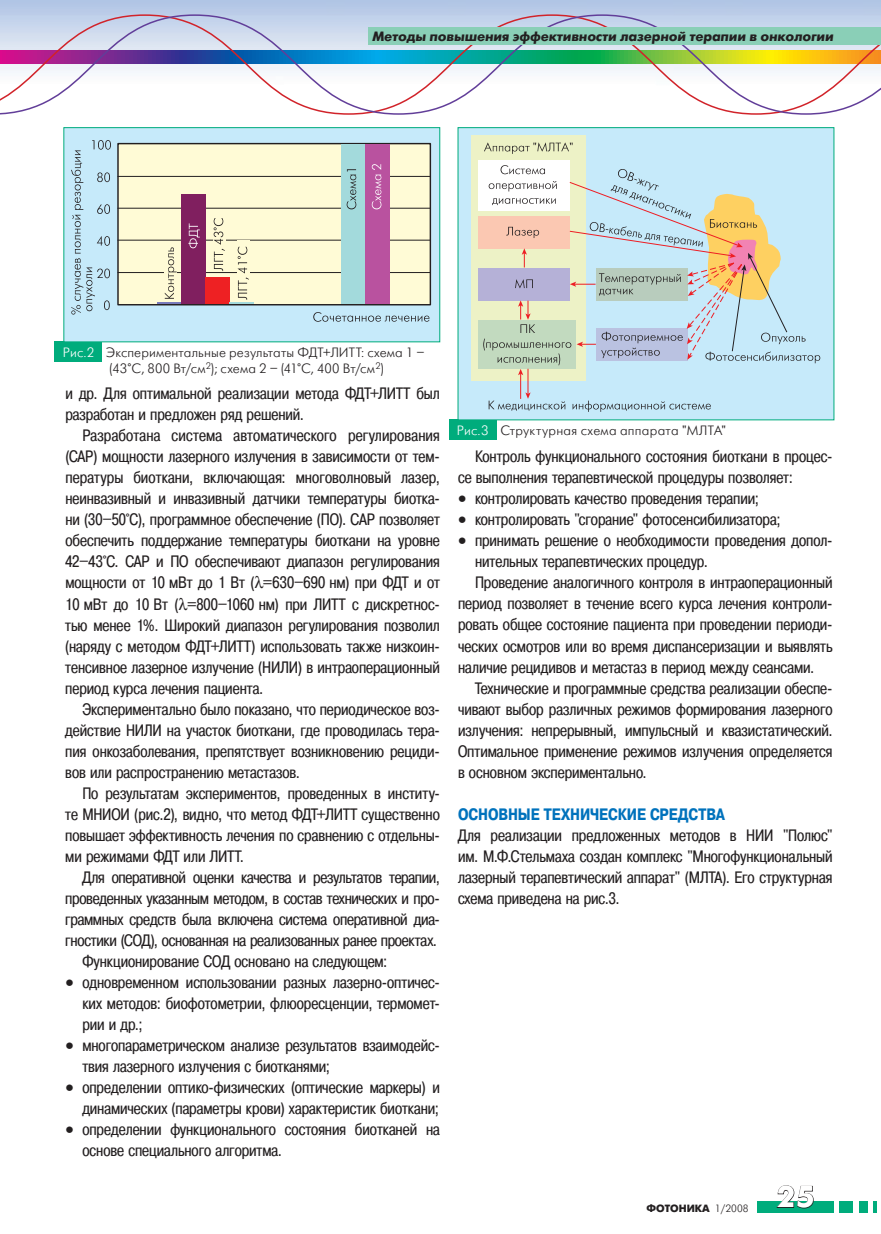
<style>
.page{position:relative;width:881px;height:1234px;background:#fff}
.page>*{position:absolute;margin:0;border:0;box-sizing:border-box;transform-origin:0 0}
.t1{font:700 30px "Futuris C";color:#fff}
.t2{font:16.5px/21px "Pragmatica Cond C";color:#231f20;text-align:justify}
.t3{font:700 16.5px "Pragmatica Cond C";color:#0072bc}
.t4{font:13.5px/15.8px "Futuris C";letter-spacing:.01em;color:#231f20;text-align:center}
.t5{font:italic 700 13.5px "Futuris C";color:#231f20}
.t6{font:700 10.5px "Futuris C";color:#231f20}
.s1{color:#fff}
.s2{font-weight:400}
</style>
<div class="page">
<img style="left:0;top:0;width:880px;height:128px">
<svg style="left:0;top:14px;width:880px;height:101px"></svg>
<div style="left:368px;top:28px;width:512px;height:17px;background:#8acfb7"></div>
<div style="left:55px;top:341px;width:47px;height:21px;background:#00ac7c"></div>
<div style="left:64px;top:128px;width:375px;height:214px;background:#c6eafa"></div>
<div style="left:118px;top:144px;width:312px;height:161px;background:#fffbd6"></div>
<div style="left:117px;top:143px;width:314px;height:162px;border:1px solid #231f20"></div>
<hr style="left:118px;top:176px;width:312px;height:1px;background:#231f20">
<hr style="left:118px;top:208px;width:312px;height:1px;background:#231f20">
<hr style="left:118px;top:240px;width:312px;height:1px;background:#231f20">
<hr style="left:118px;top:272px;width:312px;height:1px;background:#231f20">
<div style="left:164px;top:241px;width:13px;height:60px;background:#fffbd6"></div>
<div style="left:237px;top:241px;width:13px;height:60px;background:#fffbd6"></div>
<div style="left:213px;top:211px;width:13px;height:61px;background:#fffbd6"></div>
<hr style="left:158px;top:302px;width:24px;height:2px;background:#797bbb">
<div style="left:182px;top:195px;width:24px;height:109px;background:#801f5f"></div>
<div style="left:206px;top:277px;width:24px;height:27px;background:#ee2123"></div>
<hr style="left:230px;top:302px;width:24px;height:2px;background:#a3dadc">
<div style="left:341px;top:144px;width:24px;height:160px;background:#a3dadc"></div>
<div style="left:365px;top:144px;width:24px;height:160px;background:#b9529f"></div>
<svg style="left:165px;top:247px;width:11px;height:52px"></svg>
<svg style="left:188px;top:223px;width:12px;height:25px"></svg>
<svg style="left:213px;top:218px;width:12px;height:53px"></svg>
<svg style="left:237px;top:247px;width:12px;height:53px"></svg>
<svg style="left:346px;top:169px;width:10px;height:40px"></svg>
<svg style="left:371px;top:164px;width:10px;height:45px"></svg>
<svg style="left:71px;top:140px;width:40px;height:174px"></svg>
<svg style="left:313px;top:312px;width:116px;height:10px"></svg>
<div style="left:64px;top:127px;width:376px;height:215px;border:1px solid #00ac7c"></div>
<div style="left:449px;top:419px;width:47px;height:21px;background:#00ac7c"></div>
<div style="left:458px;top:128px;width:375px;height:292px;background:#c6eafa"></div>
<div style="left:471px;top:135px;width:114px;height:246px;background:#edf2c6"></div>
<div style="left:478px;top:160px;width:91px;height:51px;background:#fff"></div>
<div style="left:478px;top:216px;width:91px;height:32px;background:#fbc8b2"></div>
<div style="left:478px;top:268px;width:91px;height:32px;background:#b5b1d7"></div>
<div style="left:478px;top:320px;width:98px;height:48px;background:#c2dabf"></div>
<svg style="left:484px;top:142px;width:88px;height:12px"></svg>
<svg style="left:483px;top:165px;width:337px;height:247px"></svg>
<div style="left:757px;top:1201px;width:76px;height:11px;background:#00ac7c"></div>
<div style="left:838px;top:1201px;width:14px;height:11px;background:#00ac7c"></div>
<div style="left:858px;top:1201px;width:9px;height:11px;background:#00ac7c"></div>
<svg style="left:873px;top:1201px;width:2px;height:11px"></svg>
<svg style="left:776px;top:1185px;width:37px;height:23px"></svg>
<p class="t5" style="left:372px;top:29px;width:462px">Методы повышения эффективности лазерной терапии в онкологии</p>
<p class="t4" style="left:63px;top:345px;width:363px"><span class="s1">Рис.2</span> Экспериментальные результаты ФДТ+ЛИТТ: схема 1 – (43°С, 800 Вт/см<sup>2</sup>); схема 2 – (41°С, 400 Вт/см<sup>2</sup>)</p>
<p class="t2" style="left:65px;top:383px;width:376px">и др. Для оптимальной реализации метода ФДТ+ЛИТТ был разработан и предложен ряд решений.</p>
<p class="t2" style="left:65px;top:425px;width:376px;text-indent:17px">Разработана система автоматического регулирования (САР) мощности лазерного излучения в зависимости от тем&shy;пературы биоткани, включающая: многоволновый лазер, неинвазивный и инвазивный датчики температуры биотка&shy;ни (30–50°С), программное обеспечение (ПО). САР позволяет обеспечить поддержание температуры биоткани на уровне 42–43°С. САР и ПО обеспечивают диапазон регулирования мощности от 10 мВт до 1 Вт ( =630–690 нм) при ФДТ и от 10 мВт до 10 Вт ( =800–1060 нм) при ЛИТТ с дискретнос&shy;тью менее 1%. Широкий диапазон регулирования позволил (наряду с методом ФДТ+ЛИТТ) использовать также низкоин&shy;тенсивное лазерное излучение (НИЛИ) в интраоперационный период курса лечения пациента.</p>
<p class="t2" style="left:65px;top:698px;width:376px;text-indent:17px">Экспериментально было показано, что периодическое воз&shy;действие НИЛИ на участок биоткани, где проводилась тера&shy;пия онкозаболевания, препятствует возникновению рециди&shy;вов или распространению метастазов.</p>
<p class="t2" style="left:65px;top:782px;width:376px;text-indent:17px">По результатам экспериментов, проведенных в институ&shy;те МНИОИ (рис.2), видно, что метод ФДТ+ЛИТТ существенно повышает эффективность лечения по сравнению с отдельны&shy;ми режимами ФДТ или ЛИТТ.</p>
<p class="t2" style="left:82px;top:866px;width:359px">Для оперативной оценки качества и результатов терапии,</p>
<p class="t2" style="left:65px;top:887px;width:376px">проведенных указанным методом, в состав технических и про-</p>
<p class="t2" style="left:65px;top:908px;width:376px">граммных средств была включена система оперативной диа-</p>
<p class="t2" style="left:65px;top:929px;width:373px">гностики (СОД), основанная на реализованных ранее проектах.</p>
<p class="t2" style="left:82px;top:950px;width:306px">Функционирование СОД основано на следующем:</p>
<p class="t2" style="left:82px;top:971px;width:359px;text-indent:-17px">• одновременном использовании разных лазерно-оптичес&shy;ких методов: биофотометрии, флюоресценции, термомет&shy;рии и др.;</p>
<p class="t2" style="left:82px;top:1034px;width:359px;text-indent:-17px">• многопараметрическом анализе результатов взаимодейс&shy;твия лазерного излучения с биотканями;</p>
<p class="t2" style="left:65px;top:1076px;width:376px;text-align:right">• определении оптико-физических (оптические маркеры) и динамических (параметры крови) характеристик биоткани;</p>
<p class="t2" style="left:82px;top:1118px;width:359px;text-indent:-17px">• определении функционального состояния биотканей на основе специального алгоритма.</p>
<p class="t4" style="left:456px;top:423px;width:271px"><span class="s1">Рис.3</span> Структурная схема аппарата "МЛТА"</p>
<p class="t2" style="left:458px;top:446px;width:376px;text-indent:17px">Контроль функционального состояния биоткани в процес&shy;се выполнения терапевтической процедуры позволяет:</p>
<p class="t2" style="left:458px;top:488px;width:302px">• контролировать качество проведения терапии;</p>
<p class="t2" style="left:458px;top:509px;width:324px">• контролировать "сгорание" фотосенсибилизатора;</p>
<p class="t2" style="left:458px;top:530px;width:376px">• принимать решение о необходимости проведения допол-</p>
<p class="t2" style="left:475px;top:551px;width:234px">нительных терапевтических процедур.</p>
<p class="t2" style="left:475px;top:572px;width:359px">Проведение аналогичного контроля в интраоперационный</p>
<p class="t2" style="left:458px;top:593px;width:376px">период позволяет в течение всего курса лечения контроли-</p>
<p class="t2" style="left:458px;top:614px;width:376px">ровать общее состояние пациента при проведении периоди-</p>
<p class="t2" style="left:458px;top:635px;width:376px">ческих осмотров или во время диспансеризации и выявлять</p>
<p class="t2" style="left:458px;top:656px;width:357px">наличие рецидивов и метастаз в период между сеансами.</p>
<p class="t2" style="left:475px;top:677px;width:359px">Технические и программные средства реализации обеспе-</p>
<p class="t2" style="left:458px;top:698px;width:376px">чивают выбор различных режимов формирования лазерного</p>
<p class="t2" style="left:458px;top:719px;width:376px">излучения: непрерывный, импульсный и квазистатический.</p>
<p class="t2" style="left:458px;top:740px;width:376px">Оптимальное применение режимов излучения определяется</p>
<p class="t2" style="left:458px;top:761px;width:190px">в основном экспериментально.</p>
<p class="t3" style="left:458px;top:804px;width:268px">Основные технические средства</p>
<p class="t2" style="left:458px;top:824px;width:376px">Для реализации предложенных методов в НИИ "Полюс" им. М.Ф.Стельмаха создан комплекс "Многофункциональный лазерный терапевтический аппарат" (МЛТА). Его структурная схема приведена на рис.3.</p>
<p class="t6" style="left:646px;top:1202px;width:103px">ФОТОНИКА <span class="s2">1/2008</span></p>
<h1 class="t1" style="left:776px;top:1179px;width:39px">25</h1>
</div>
